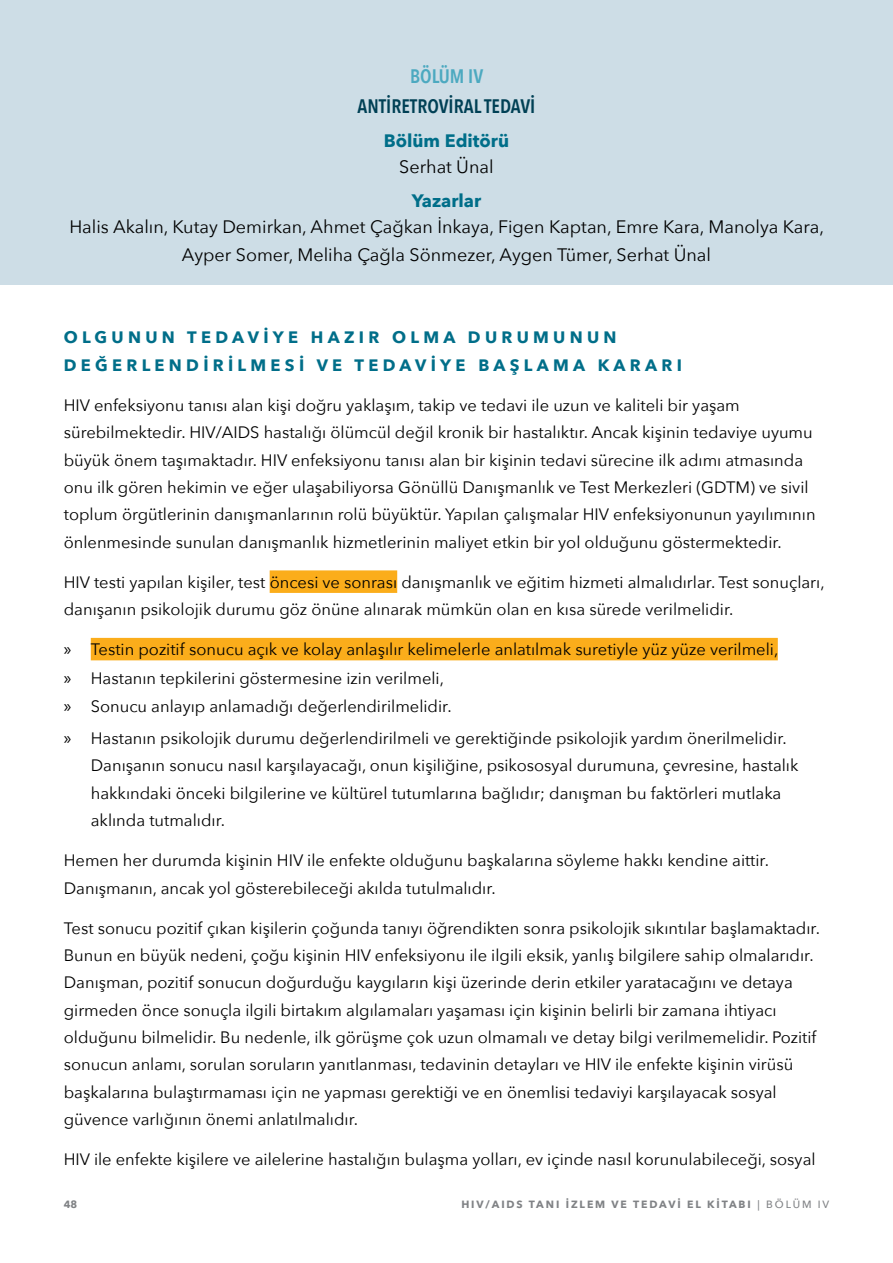
<style>
.page{position:relative;width:893px;height:1263px;background:#fff}
.page>*{position:absolute;margin:0;border:0;box-sizing:border-box;transform-origin:0 0}
.t1{font:600 19.5px "Avenir Next Condensed";color:#004055}
.t2{font:600 19.5px "Avenir Next Condensed";color:#4ca9c0}
.t3{font:18px/27.3px "Avenir Next";color:#000;text-align:center}
.t4{font:700 18px "Avenir Next";color:#006e89}
.t5{font:16.5px/27.3px "Avenir Next";color:#000}
.t6{font:700 16.5px/27.3px "Avenir Next";letter-spacing:.26em;color:#006e89}
.t7{font:700 10.5px "Avenir Next";letter-spacing:.18em;color:#808285}
.s1{font-family:"Myriad Pro";font-size:18px}
.s2{font-weight:500}
</style>
<div class="page">
<div style="left:0;top:0;width:893px;height:285px;background:#cddde6"></div>
<div style="left:270px;top:570px;width:127px;height:23px;background:#fbad1b"></div>
<div style="left:91px;top:638px;width:687px;height:22px;background:#fbad1b"></div>
<p class="t2" style="left:410px;top:60px;width:75px">BÖLÜM IV</p>
<p class="t1" style="left:358px;top:89px;width:179px">ANTİRETROVİRAL TEDAVİ</p>
<p class="t4" style="left:384px;top:125px;width:127px">Bölüm Editörü</p>
<p class="t3" style="left:399px;top:152px;width:96px">Serhat Ünal</p>
<p class="t4" style="left:412px;top:186px;width:71px">Yazarlar</p>
<p class="t3" style="left:69px;top:213px;width:756px">Halis Akalın, Kutay Demirkan, Ahmet Çağkan İnkaya, Figen Kaptan, Emre Kara, Manolya Kara,<br>Ayper Somer, Meliha Çağla Sönmezer, Aygen Tümer, Serhat Ünal</p>
<p class="t6" style="left:64px;top:324px;width:620px">OLGUNUN TEDAVİYE HAZIR OLMA DURUMUNUN<br>DEĞERLENDİRİLMESİ VE TEDAVİYE BAŞLAMA KARARI</p>
<p class="t5" style="left:64px;top:391px;width:753px">HIV enfeksiyonu tanısı alan kişi doğru yaklaşım, takip ve tedavi ile uzun ve kaliteli bir yaşam sürebilmektedir. HIV/AIDS hastalığı ölümcül değil kronik bir hastalıktır. Ancak kişinin tedaviye uyumu büyük önem taşımaktadır. HIV enfeksiyonu tanısı alan bir kişinin tedavi sürecine ilk adımı atmasında onu ilk gören hekimin ve eğer ulaşabiliyorsa Gönüllü Danışmanlık ve Test Merkezleri (GDTM) ve sivil toplum örgütlerinin danışmanlarının rolü büyüktür. Yapılan çalışmalar HIV enfeksiyonunun yayılımının önlenmesinde sunulan danışmanlık hizmetlerinin maliyet etkin bir yol olduğunu göstermektedir.</p>
<p class="t5" style="left:64px;top:568px;width:762px">HIV testi yapılan kişiler, test öncesi ve sonrası danışmanlık ve eğitim hizmeti almalıdırlar. Test sonuçları, danışanın psikolojik durumu göz önüne alınarak mümkün olan en kısa sürede verilmelidir.</p>
<p class="t5" style="left:64px;top:634px;width:716px;line-height:28.7px"><span class="s1">»</span> Testin pozitif sonucu açık ve kolay anlaşılır kelimelerle anlatılmak suretiyle yüz yüze verilmeli, <span class="s1">»</span> Hastanın tepkilerini göstermesine izin verilmeli,<br><span class="s1">»</span> Sonucu anlayıp anlamadığı değerlendirilmelidir.</p>
<p class="t5" style="left:91px;top:724px;width:709px;text-indent:-27px"><span class="s1">»</span> Hastanın psikolojik durumu değerlendirilmeli ve gerektiğinde psikolojik yardım önerilmelidir.<br>Danışanın sonucu nasıl karşılayacağı, onun kişiliğine, psikososyal durumuna, çevresine, hastalık hakkındaki önceki bilgilerine ve kültürel tutumlarına bağlıdır; danışman bu faktörleri mutlaka aklında tutmalıdır.</p>
<p class="t5" style="left:64px;top:846px;width:707px">Hemen her durumda kişinin HIV ile enfekte olduğunu başkalarına söyleme hakkı kendine aittir.<br>Danışmanın, ancak yol gösterebileceği akılda tutulmalıdır.</p>
<p class="t5" style="left:64px;top:913px;width:758px">Test sonucu pozitif çıkan kişilerin çoğunda tanıyı öğrendikten sonra psikolojik sıkıntılar başlamaktadır.<br>Bunun en büyük nedeni, çoğu kişinin HIV enfeksiyonu ile ilgili eksik, yanlış bilgilere sahip olmalarıdır.<br>Danışman, pozitif sonucun doğurduğu kaygıların kişi üzerinde derin etkiler yaratacağını ve detaya girmeden önce sonuçla ilgili birtakım algılamaları yaşaması için kişinin belirli bir zamana ihtiyacı olduğunu bilmelidir. Bu nedenle, ilk görüşme çok uzun olmamalı ve detay bilgi verilmemelidir. Pozitif sonucun anlamı, sorulan soruların yanıtlanması, tedavinin detayları ve HIV ile enfekte kişinin virüsü başkalarına bulaştırmaması için ne yapması gerektiği ve en önemlisi tedaviyi karşılayacak sosyal güvence varlığının önemi anlatılmalıdır.</p>
<p class="t5" style="left:64px;top:1145px;width:753px">HIV ile enfekte kişilere ve ailelerine hastalığın bulaşma yolları, ev içinde nasıl korunulabileceği, sosyal</p>
<p class="t7" style="left:64px;top:1195px;width:15px">48</p>
<p class="t7" style="left:461px;top:1195px;width:369px">HIV/AIDS TANI İZLEM VE TEDAVİ EL KİTABI <span class="s2">| BÖLÜM IV</span></p>
</div>
